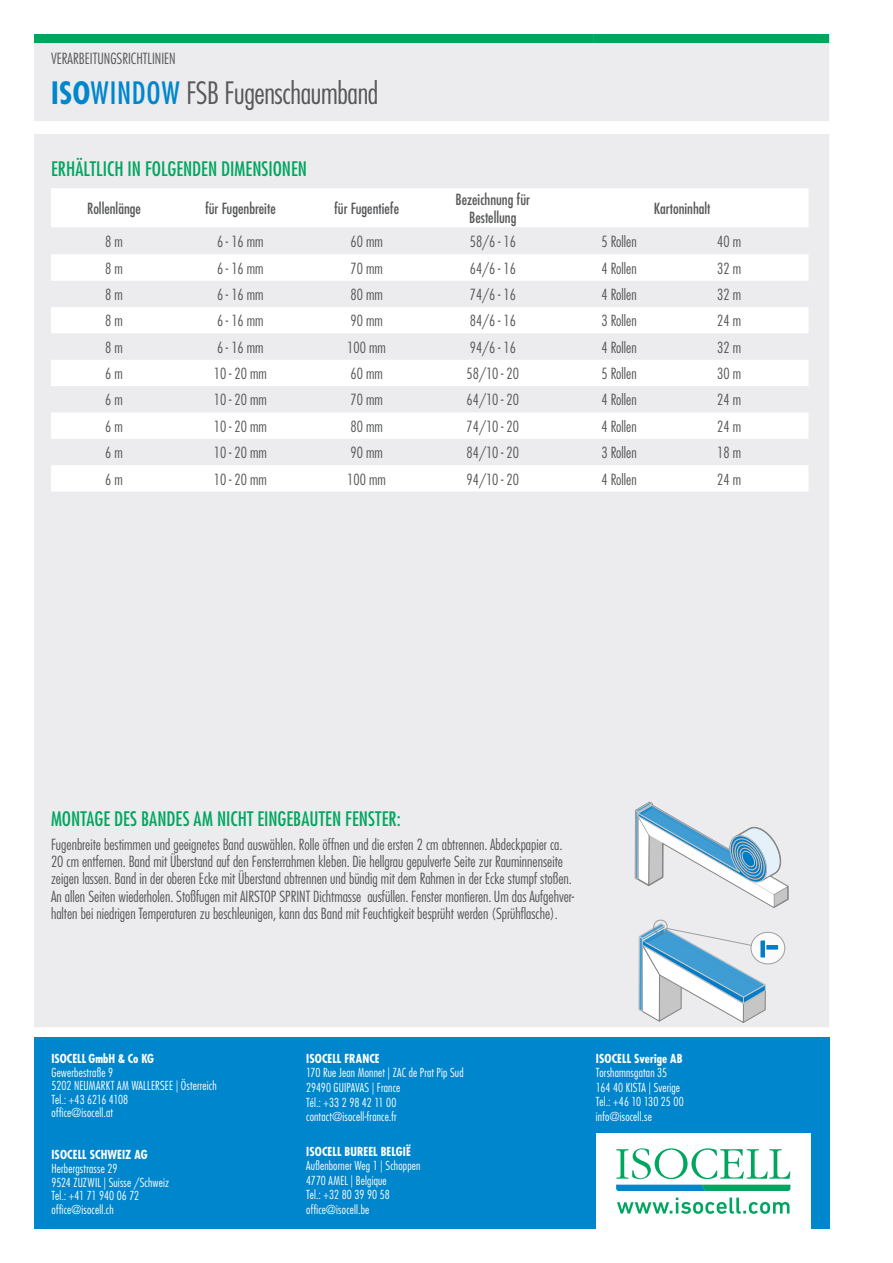
<style>
.page{position:relative;width:893px;height:1263px;background:#fff}
.page>*{position:absolute;margin:0;border:0;box-sizing:border-box;transform-origin:0 0}
.t1{font:300 condensed 30px "Futura LT Pro";letter-spacing:-.015em;color:#57585a}
.t2{font:500 condensed 19.5px "Futura LT Pro";color:#00a660}
.t3{font:300 condensed 15px/17.2px "Futura LT Pro";color:#57585a}
.t4{font:500 condensed 15px/18px "Futura LT Pro";color:#57585a;text-align:center}
.t5{font:300 condensed 12.15px/14.5px "Futura LT Pro";letter-spacing:.015em;color:#fff}
.t6{font:700 condensed 12.15px "Futura LT Pro";letter-spacing:.005em;color:#fff}
.s1{font-weight:700;color:#0086cc}
.s2{font-weight:500;color:#0086cc}
</style>
<div class="page">
<div style="left:34px;top:1038px;width:795px;height:191px;background:#0086cc"></div>
<div style="left:596px;top:1133px;width:215px;height:96px;background:#fff"></div>
<svg style="left:616px;top:1148px;width:174px;height:43px"></svg>
<svg style="left:617px;top:1197px;width:172px;height:17px"></svg>
<div style="left:34px;top:43px;width:795px;height:984px;background:#ececee"></div>
<div style="left:34px;top:34px;width:560px;height:9px;background:#00a660"></div>
<div style="left:594px;top:34px;width:235px;height:9px;background:#00a660"></div>
<svg style="left:51px;top:188px;width:757px;height:39px"></svg>
<svg style="left:51px;top:254px;width:757px;height:238px"></svg>
<svg style="left:635px;top:801px;width:154px;height:107px;background:#ccdae3"></svg>
<div style="left:751px;top:932px;width:34px;height:32px;background:#fff;border-radius:50%"></div>
<div style="left:751px;top:932px;width:34px;height:32px;border:1px solid #848585;border-radius:50%"></div>
<div style="left:766px;top:944px;width:13px;height:6px;background:#007dc6"></div>
<div style="left:766px;top:944px;width:13px;height:6px;border:1px solid #fff"></div>
<svg style="left:638px;top:919px;width:128px;height:104px"></svg>
<p class="t3" style="left:51px;top:49px;width:126px">VERARBEITUNGSRICHTLINIEN</p>
<h1 class="t1" style="left:51px;top:74px;width:329px"><span class="s1">ISO</span><span class="s2">WINDOW</span> FSB Fugenschaumband</h1>
<h2 class="t2" style="left:51px;top:155px;width:257px">ERHÄLTLICH IN FOLGENDEN DIMENSIONEN</h2>
<p class="t4" style="left:87px;top:199px;width:55px">Rollenlänge</p>
<p class="t4" style="left:205px;top:199px;width:72px">für Fugenbreite</p>
<p class="t4" style="left:334px;top:199px;width:67px">für Fugentiefe</p>
<p class="t4" style="left:455px;top:190px;width:76px">Bezeichnung für<br>Bestellung</p>
<p class="t4" style="left:654px;top:199px;width:58px">Kartoninhalt</p>
<p class="t3" style="left:105px;top:233px;width:19px">8 m</p>
<p class="t3" style="left:217px;top:233px;width:48px">6 - 16 mm</p>
<p class="t3" style="left:350px;top:233px;width:34px">60 mm</p>
<p class="t3" style="left:470px;top:233px;width:48px">58/6 - 16</p>
<p class="t3" style="left:601px;top:233px;width:37px">5 Rollen</p>
<p class="t3" style="left:717px;top:233px;width:25px">40 m</p>
<p class="t3" style="left:105px;top:259px;width:19px">8 m</p>
<p class="t3" style="left:217px;top:259px;width:48px">6 - 16 mm</p>
<p class="t3" style="left:350px;top:259px;width:34px">70 mm</p>
<p class="t3" style="left:470px;top:259px;width:48px">64/6 - 16</p>
<p class="t3" style="left:601px;top:259px;width:37px">4 Rollen</p>
<p class="t3" style="left:717px;top:259px;width:25px">32 m</p>
<p class="t3" style="left:105px;top:286px;width:19px">8 m</p>
<p class="t3" style="left:217px;top:286px;width:48px">6 - 16 mm</p>
<p class="t3" style="left:350px;top:286px;width:34px">80 mm</p>
<p class="t3" style="left:470px;top:286px;width:48px">74/6 - 16</p>
<p class="t3" style="left:601px;top:286px;width:37px">4 Rollen</p>
<p class="t3" style="left:717px;top:286px;width:25px">32 m</p>
<p class="t3" style="left:105px;top:312px;width:19px">8 m</p>
<p class="t3" style="left:217px;top:312px;width:48px">6 - 16 mm</p>
<p class="t3" style="left:350px;top:312px;width:34px">90 mm</p>
<p class="t3" style="left:470px;top:312px;width:48px">84/6 - 16</p>
<p class="t3" style="left:601px;top:312px;width:37px">3 Rollen</p>
<p class="t3" style="left:717px;top:312px;width:25px">24 m</p>
<p class="t3" style="left:105px;top:339px;width:19px">8 m</p>
<p class="t3" style="left:217px;top:339px;width:48px">6 - 16 mm</p>
<p class="t3" style="left:347px;top:339px;width:40px">100 mm</p>
<p class="t3" style="left:470px;top:339px;width:48px">94/6 - 16</p>
<p class="t3" style="left:601px;top:339px;width:37px">4 Rollen</p>
<p class="t3" style="left:717px;top:339px;width:25px">32 m</p>
<p class="t3" style="left:105px;top:365px;width:19px">6 m</p>
<p class="t3" style="left:214px;top:365px;width:54px">10 - 20 mm</p>
<p class="t3" style="left:350px;top:365px;width:34px">60 mm</p>
<p class="t3" style="left:467px;top:365px;width:54px">58/10 - 20</p>
<p class="t3" style="left:601px;top:365px;width:37px">5 Rollen</p>
<p class="t3" style="left:717px;top:365px;width:25px">30 m</p>
<p class="t3" style="left:105px;top:391px;width:19px">6 m</p>
<p class="t3" style="left:214px;top:391px;width:54px">10 - 20 mm</p>
<p class="t3" style="left:350px;top:391px;width:34px">70 mm</p>
<p class="t3" style="left:467px;top:391px;width:54px">64/10 - 20</p>
<p class="t3" style="left:601px;top:391px;width:37px">4 Rollen</p>
<p class="t3" style="left:717px;top:391px;width:25px">24 m</p>
<p class="t3" style="left:105px;top:418px;width:19px">6 m</p>
<p class="t3" style="left:214px;top:418px;width:54px">10 - 20 mm</p>
<p class="t3" style="left:350px;top:418px;width:34px">80 mm</p>
<p class="t3" style="left:467px;top:418px;width:54px">74/10 - 20</p>
<p class="t3" style="left:601px;top:418px;width:37px">4 Rollen</p>
<p class="t3" style="left:717px;top:418px;width:25px">24 m</p>
<p class="t3" style="left:105px;top:444px;width:19px">6 m</p>
<p class="t3" style="left:214px;top:444px;width:54px">10 - 20 mm</p>
<p class="t3" style="left:350px;top:444px;width:34px">90 mm</p>
<p class="t3" style="left:467px;top:444px;width:54px">84/10 - 20</p>
<p class="t3" style="left:601px;top:444px;width:37px">3 Rollen</p>
<p class="t3" style="left:717px;top:444px;width:25px">18 m</p>
<p class="t3" style="left:105px;top:470px;width:19px">6 m</p>
<p class="t3" style="left:214px;top:470px;width:54px">10 - 20 mm</p>
<p class="t3" style="left:347px;top:470px;width:40px">100 mm</p>
<p class="t3" style="left:467px;top:470px;width:54px">94/10 - 20</p>
<p class="t3" style="left:601px;top:470px;width:37px">4 Rollen</p>
<p class="t3" style="left:717px;top:470px;width:25px">24 m</p>
<h2 class="t2" style="left:51px;top:805px;width:351px">MONTAGE DES BANDES AM NICHT EINGEBAUTEN FENSTER:</h2>
<p class="t3" style="left:51px;top:836px;width:525px">Fugenbreite bestimmen und geeignetes Band auswählen. Rolle öffnen und die ersten 2 cm abtrennen. Abdeckpapier ca.<br>20 cm entfernen. Band mit Überstand auf den Fensterrahmen kleben. Die hellgrau gepulverte Seite zur Rauminnenseite zeigen lassen. Band in der oberen Ecke mit Überstand abtrennen und bündig mit dem Rahmen in der Ecke stumpf stoßen.<br>An allen Seiten wiederholen. Stoßfugen mit AIRSTOP SPRINT Dichtmasse ausfüllen. Fenster montieren. Um das Aufgehver&shy;halten bei niedrigen Temperaturen zu beschleunigen, kann das Band mit Feuchtigkeit besprüht werden (Sprühflasche).</p>
<p class="t6" style="left:52px;top:1050px;width:104px">ISOCELL GmbH &amp; Co KG</p>
<p class="t5" style="left:52px;top:1065px;width:167px;line-height:13.6px">Gewerbestraße 9<br>5202 NEUMARKT AM WALLERSEE | Österreich<br>Tel.: +43 6216 4108<br>office@isocell.at</p>
<p class="t6" style="left:52px;top:1147px;width:98px">ISOCELL SCHWEIZ AG</p>
<p class="t5" style="left:52px;top:1162px;width:119px;line-height:13.6px">Herbergstrasse 29<br>9524 ZUZWIL | Suisse /Schweiz<br>Tel.: +41 71 940 06 72 office@isocell.ch</p>
<p class="t6" style="left:306px;top:1050px;width:75px">ISOCELL FRANCE</p>
<p class="t5" style="left:306px;top:1065px;width:159px">170 Rue Jean Monnet | ZAC de Prat Pip Sud<br>29490 GUIPAVAS | France<br>Tél.: +33 2 98 42 11 00 contact@isocell-france.fr</p>
<p class="t6" style="left:306px;top:1143px;width:106px">ISOCELL BUREEL BELGIË</p>
<p class="t5" style="left:306px;top:1158px;width:116px">Außenborner Weg 1 | Schoppen<br>4770 AMEL | Belgique<br>Tel.: +32 80 39 90 58 office@isocell.be</p>
<p class="t6" style="left:596px;top:1050px;width:88px">ISOCELL Sverige AB</p>
<p class="t5" style="left:596px;top:1065px;width:89px">Torshamnsgatan 35<br>164 40 KISTA | Sverige<br>Tel.: +46 10 130 25 00 info@isocell.se</p>
</div>
